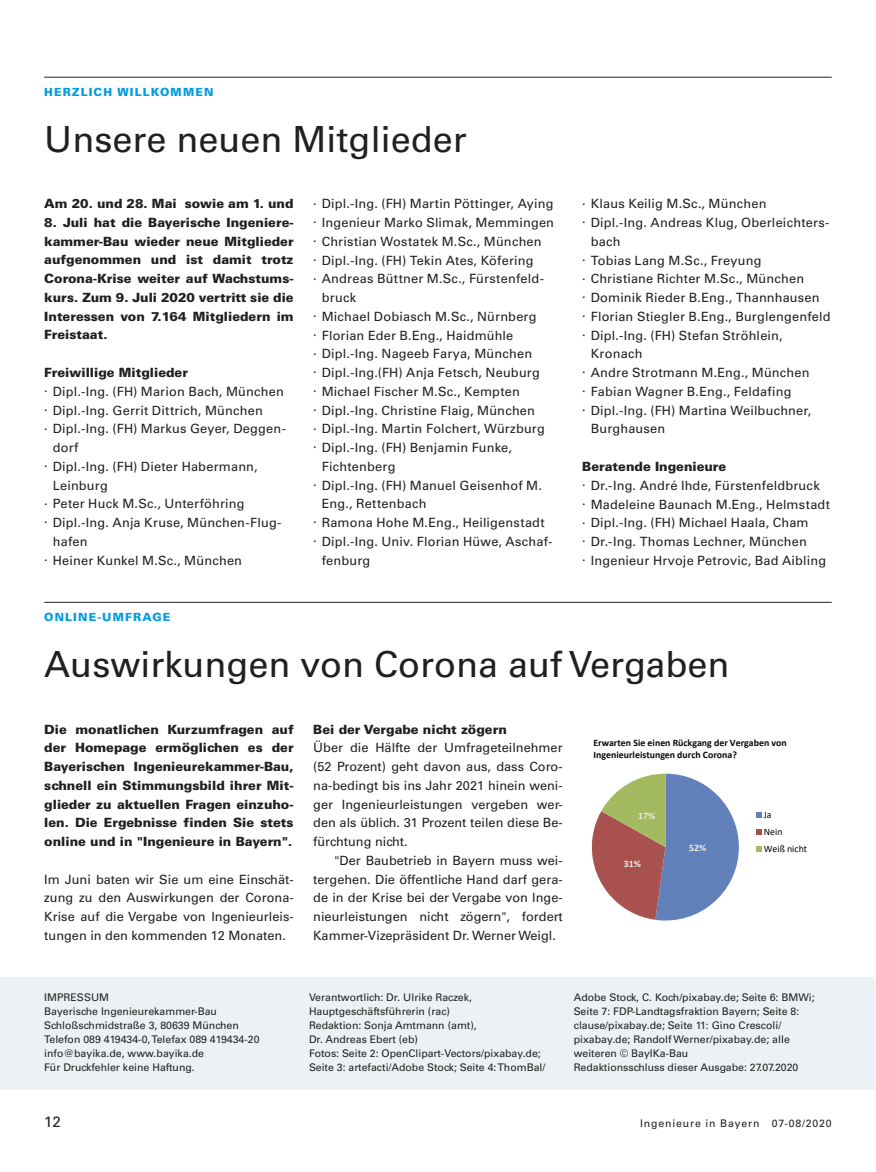
<style>
.page{position:relative;width:876px;height:1172px;background:#fff}
.page>*{position:absolute;margin:0;border:0;box-sizing:border-box;transform-origin:0 0}
.t1{font:36px "Univers LT Std";color:#20201e}
.t2{font:15px "Univers LT Std";color:#20201e}
.t3{font:12.75px/18.8px "Univers LT Std";letter-spacing:.015em;color:#20201e;text-align:justify}
.t4{font:900 12.75px/18.8px "Univers LT Std";color:#20201e;text-align:justify}
.t5{font:900 11.25px "Univers LT Std";letter-spacing:.1em;color:#009de0}
.t6{font:10.5px/14.1px "Univers LT Std";color:#20201e}
.t7{font:10.5px "Univers LT Std";letter-spacing:.08em;color:#20201e}
.t8{font:700 9.9px/12px "Calibri";color:#060509}
.t9{font:9.9px/17.1px "Calibri";color:#060509}
.t10{font:700 9.9px "Calibri";color:#edebe1}
</style>
<div class="page">
<hr style="left:44px;top:77px;width:787px;height:1px;background:#20201e">
<div style="left:0;top:977px;width:873px;height:112px;background:#edf1f5"></div>
<hr style="left:44px;top:602px;width:787px;height:1px;background:#20201e">
<svg style="left:591px;top:773px;width:171px;height:148px"></svg>
<p class="t5" style="left:44px;top:85px;width:170px">HERZLICH WILLKOMMEN</p>
<h1 class="t1" style="left:44px;top:118px;width:424px">Unsere neuen Mitglieder</h1>
<p class="t4" style="left:44px;top:194px;width:251px">Am 20. und 28. Mai sowie am 1. und</p>
<p class="t4" style="left:44px;top:213px;width:251px">8. Juli hat die Bayerische Ingeniere&shy;kammer-Bau wieder neue Mitglieder aufgenommen und ist damit trotz Corona-Krise weiter auf Wachstums&shy;kurs. Zum 9. Juli 2020 vertritt sie die Interessen von 7.164 Mitgliedern im Freistaat.</p>
<p class="t4" style="left:44px;top:363px;width:145px">Freiwillige Mitglieder</p>
<p class="t3" style="left:44px;top:382px;width:241px">· Dipl.-Ing. (FH) Marion Bach, München</p>
<p class="t3" style="left:44px;top:401px;width:220px">· Dipl.-Ing. Gerrit Dittrich, München</p>
<p class="t3" style="left:44px;top:419px;width:243px">· Dipl.-Ing. (FH) Markus Geyer, Deggen-</p>
<p class="t3" style="left:53px;top:438px;width:27px">dorf</p>
<p class="t3" style="left:44px;top:457px;width:215px">· Dipl.-Ing. (FH) Dieter Habermann,</p>
<p class="t3" style="left:53px;top:476px;width:56px">Leinburg</p>
<p class="t3" style="left:44px;top:494px;width:202px">· Peter Huck M.Sc., Unterföhring</p>
<p class="t3" style="left:44px;top:513px;width:238px">· Dipl.-Ing. Anja Kruse, München-Flug-</p>
<p class="t3" style="left:53px;top:532px;width:36px">hafen</p>
<p class="t3" style="left:44px;top:551px;width:199px">· Heiner Kunkel M.Sc., München</p>
<p class="t3" style="left:313px;top:194px;width:241px">· Dipl.-Ing. (FH) Martin Pöttinger, Aying</p>
<p class="t3" style="left:313px;top:213px;width:242px">· Ingenieur Marko Slimak, Memmingen</p>
<p class="t3" style="left:313px;top:232px;width:230px">· Christian Wostatek M.Sc., München</p>
<p class="t3" style="left:313px;top:251px;width:222px">· Dipl.-Ing. (FH) Tekin Ates, Köfering</p>
<p class="t3" style="left:313px;top:269px;width:232px">· Andreas Büttner M.Sc., Fürstenfeld-</p>
<p class="t3" style="left:321px;top:288px;width:36px">bruck</p>
<p class="t3" style="left:313px;top:307px;width:225px">· Michael Dobiasch M.Sc., Nürnberg</p>
<p class="t3" style="left:313px;top:326px;width:201px">· Florian Eder B.Eng., Haidmühle</p>
<p class="t3" style="left:313px;top:344px;width:220px">· Dipl.-Ing. Nageeb Farya, München</p>
<p class="t3" style="left:313px;top:363px;width:228px">· Dipl.-Ing.(FH) Anja Fetsch, Neuburg</p>
<p class="t3" style="left:313px;top:382px;width:208px">· Michael Fischer M.Sc., Kempten</p>
<p class="t3" style="left:313px;top:401px;width:223px">· Dipl.-Ing. Christine Flaig, München</p>
<p class="t3" style="left:313px;top:419px;width:233px">· Dipl.-Ing. Martin Folchert, Würzburg</p>
<p class="t3" style="left:313px;top:438px;width:200px">· Dipl.-Ing. (FH) Benjamin Funke,</p>
<p class="t3" style="left:321px;top:457px;width:75px">Fichtenberg</p>
<p class="t3" style="left:313px;top:476px;width:230px">· Dipl.-Ing. (FH) Manuel Geisenhof M.</p>
<p class="t3" style="left:321px;top:494px;width:106px">Eng., Rettenbach</p>
<p class="t3" style="left:313px;top:513px;width:233px">· Ramona Hohe M.Eng., Heiligenstadt</p>
<p class="t3" style="left:313px;top:532px;width:240px">· Dipl.-Ing. Univ. Florian Hüwe, Aschaf-</p>
<p class="t3" style="left:321px;top:551px;width:50px">fenburg</p>
<p class="t3" style="left:582px;top:194px;width:186px">· Klaus Keilig M.Sc., München</p>
<p class="t3" style="left:582px;top:213px;width:248px">· Dipl.-Ing. Andreas Klug, Oberleichters-</p>
<p class="t3" style="left:590px;top:232px;width:31px">bach</p>
<p class="t3" style="left:582px;top:251px;width:180px">· Tobias Lang M.Sc., Freyung</p>
<p class="t3" style="left:582px;top:270px;width:223px">· Christiane Richter M.Sc., München</p>
<p class="t3" style="left:582px;top:288px;width:239px">· Dominik Rieder B.Eng., Thannhausen</p>
<p class="t3" style="left:582px;top:307px;width:250px">· Florian Stiegler B.Eng., Burglengenfeld</p>
<p class="t3" style="left:582px;top:326px;width:202px">· Dipl.-Ing. (FH) Stefan Ströhlein,</p>
<p class="t3" style="left:590px;top:345px;width:53px">Kronach</p>
<p class="t3" style="left:582px;top:363px;width:229px">· Andre Strotmann M.Eng., München</p>
<p class="t3" style="left:582px;top:382px;width:210px">· Fabian Wagner B.Eng., Feldafing</p>
<p class="t3" style="left:582px;top:401px;width:230px">· Dipl.-Ing. (FH) Martina Weilbuchner,</p>
<p class="t3" style="left:590px;top:420px;width:76px">Burghausen</p>
<p class="t4" style="left:582px;top:457px;width:145px">Beratende Ingenieure</p>
<p class="t3" style="left:582px;top:476px;width:249px;text-align:left">· Dr.-Ing. André Ihde, Fürstenfeldbruck<br>· Madeleine Baunach M.Eng., Helmstadt · Dipl.-Ing. (FH) Michael Haala, Cham<br>· Dr.-Ing. Thomas Lechner, München<br>· Ingenieur Hrvoje Petrovic, Bad Aibling</p>
<p class="t5" style="left:44px;top:610px;width:128px">ONLINE-UMFRAGE</p>
<h1 class="t1" style="left:44px;top:643px;width:686px">Auswirkungen von Corona auf Vergaben</h1>
<p class="t4" style="left:44px;top:719px;width:251px">Die monatlichen Kurzumfragen auf der Homepage ermöglichen es der Bayerischen Ingenieurekammer-Bau, schnell ein Stimmungsbild ihrer Mit&shy;glieder zu aktuellen Fragen einzuho&shy;len. Die Ergebnisse finden Sie stets online und in "Ingenieure in Bayern".</p>
<p class="t3" style="left:44px;top:870px;width:251px">Im Juni baten wir Sie um eine Einschät&shy;zung zu den Auswirkungen der Corona-Krise auf die Vergabe von Ingenieurleis&shy;tungen in den kommenden 12 Monaten.</p>
<p class="t4" style="left:313px;top:719px;width:195px">Bei der Vergabe nicht zögern</p>
<p class="t3" style="left:313px;top:738px;width:251px">Über die Hälfte der Umfrageteilnehmer (52 Prozent) geht davon aus, dass Coro&shy;na-bedingt bis ins Jahr 2021 hinein weni&shy;ger Ingenieurleistungen vergeben wer&shy;den als üblich. 31 Prozent teilen diese Be&shy;fürchtung nicht.</p>
<p class="t3" style="left:313px;top:851px;width:251px;text-indent:21px">"Der Baubetrieb in Bayern muss wei&shy;tergehen. Die öffentliche Hand darf gera&shy;de in der Krise bei der Vergabe von Inge&shy;nieurleistungen nicht zögern", fordert Kammer-Vizepräsident Dr. Werner Weigl.</p>
<p class="t8" style="left:593px;top:737px;width:195px">Erwarten Sie einen Rückgang der Vergaben von<br>Ingenieurleistungen durch Corona?</p>
<p class="t10" style="left:638px;top:808px;width:19px">17%</p>
<p class="t9" style="left:763px;top:805px;width:45px">Ja<br>Nein<br>Weiß nicht</p>
<p class="t10" style="left:688px;top:840px;width:19px">52%</p>
<p class="t10" style="left:623px;top:856px;width:19px">31%</p>
<p class="t6" style="left:44px;top:990px;width:217px">IMPRESSUM<br>Bayerische Ingenieurekammer-Bau<br>Schloßschmidstraße 3, 80639 München<br>Telefon 089 419434-0, Telefax 089 419434-20 info@bayika.de, www.bayika.de<br>Für Druckfehler keine Haftung.</p>
<p class="t6" style="left:309px;top:990px;width:238px">Verantwortlich: Dr. Ulrike Raczek, Hauptgeschäftsführerin (rac)<br>Redaktion: Sonja Amtmann (amt),<br>Dr. Andreas Ebert (eb)<br>Fotos: Seite 2: OpenClipart-Vectors/pixabay.de; Seite 3: artefacti/Adobe Stock; Seite 4: ThomBal/</p>
<p class="t6" style="left:573px;top:990px;width:242px">Adobe Stock, C. Koch/pixabay.de; Seite 6: BMWi; Seite 7: FDP-Landtagsfraktion Bayern; Seite 8: clause/pixabay.de; Seite 11: Gino Crescoli/ pixabay.de; Randolf Werner/pixabay.de; alle weiteren © BayIKa-Bau<br>Redaktionsschluss dieser Ausgabe: 27.07.2020</p>
<p class="t2" style="left:44px;top:1113px;width:18px">12</p>
<p class="t7" style="left:640px;top:1117px;width:193px">Ingenieure in Bayern 07-08/2020</p>
</div>
